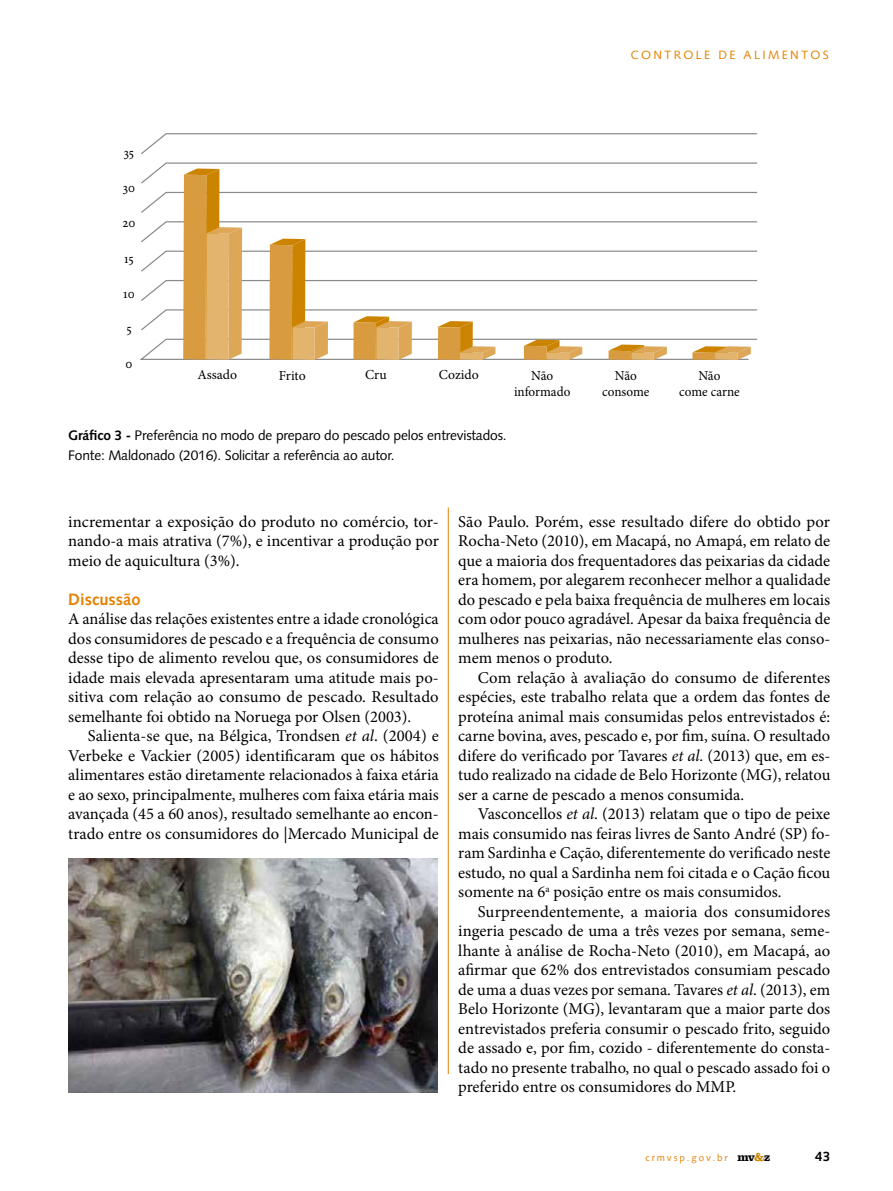
<style>
.page{position:relative;width:893px;height:1191px;background:#fff}
.page>*{position:absolute;margin:0;border:0;box-sizing:border-box;transform-origin:0 0}
.t1{font:16.5px/19.5px "Minion Pro";color:#000;text-align:justify}
.t2{font:700 16.5px "Syntax LT Std";color:#e58100}
.t3{font:13.8px/20.7px "Syntax LT Std";letter-spacing:-.015em;color:#000}
.t4{font:13.8px/16.5px "Minion Pro";color:#000;text-align:center;scale:.96 1}
.t5{font:13.8px "Minion Pro";color:#000}
.t6{font:700 13.5px "Syntax LT Std";color:#000}
.t7{font:12px "Syntax LT Std";letter-spacing:.2em;color:#e58100}
.t8{font:9.75px "Syntax LT Std";letter-spacing:.2em;color:#e58100}
.s1{font-weight:700}
.s2{font-style:italic}
.s3{font-family:"Clarendon LT Std";font-weight:700;font-size:12px;color:#000}
.s4{font-family:"Clarendon LT Std";font-weight:700;font-size:12px;color:#cc8400}
</style>
<div class="page">
<hr style="left:448px;top:507px;width:1px;height:567px;background:#e58100">
<svg style="left:140px;top:133px;width:618px;height:227px"></svg>
<svg style="left:183px;top:168px;width:59px;height:192px;background:#deae64"></svg>
<svg style="left:269px;top:239px;width:59px;height:121px"></svg>
<svg style="left:353px;top:316px;width:59px;height:44px;background:#ddac5f"></svg>
<svg style="left:437px;top:321px;width:58px;height:39px"></svg>
<svg style="left:524px;top:340px;width:58px;height:20px"></svg>
<svg style="left:609px;top:344px;width:58px;height:16px"></svg>
<svg style="left:692px;top:346px;width:59px;height:14px"></svg>
<img style="left:68px;top:858px;width:369px;height:234px">
<p class="t4" style="left:124px;top:144px;width:12px">35</p>
<p class="t4" style="left:123px;top:179px;width:14px">30</p>
<p class="t4" style="left:123px;top:215px;width:15px">20</p>
<p class="t4" style="left:124px;top:250px;width:12px">15</p>
<p class="t4" style="left:123px;top:285px;width:13px">10</p>
<p class="t4" style="left:126px;top:320px;width:7px">5</p>
<p class="t4" style="left:126px;top:356px;width:9px">0</p>
<p class="t7" style="left:631px;top:47px;width:200px">CONTROLE DE ALIMENTOS</p>
<p class="t5" style="left:198px;top:365px;width:41px">Assado</p>
<p class="t5" style="left:279px;top:366px;width:28px">Frito</p>
<p class="t5" style="left:365px;top:365px;width:23px">Cru</p>
<p class="t5" style="left:439px;top:365px;width:41px">Cozido</p>
<p class="t4" style="left:514px;top:367px;width:60px">Não informado</p>
<p class="t4" style="left:602px;top:367px;width:51px">Não consome</p>
<p class="t4" style="left:679px;top:367px;width:65px">Não<br>come carne</p>
<p class="t3" style="left:68px;top:424px;width:440px"><span class="s1">Gráfico 3 -</span> Preferência no modo de preparo do pescado pelos entrevistados.<br>Fonte: Maldonado (2016). Solicitar a referência ao autor.</p>
<p class="t1" style="left:68px;top:512px;width:372px">incrementar a exposição do produto no comércio, tor&shy;nando-a mais atrativa (7%), e incentivar a produção por meio de aquicultura (3%).</p>
<p class="t2" style="left:68px;top:589px;width:74px">Discussão</p>
<p class="t1" style="left:68px;top:609px;width:372px">A análise das relações existentes entre a idade cronológica dos consumidores de pescado e a frequência de consumo desse tipo de alimento revelou que, os consumidores de idade mais elevada apresentaram uma atitude mais po&shy;sitiva com relação ao consumo de pescado. Resultado semelhante foi obtido na Noruega por Olsen (2003).</p>
<p class="t1" style="left:68px;top:726px;width:372px;text-indent:20px">Salienta-se que, na Bélgica, Trondsen <span class="s2">et al</span>. (2004) e Verbeke e Vackier (2005) identificaram que os hábitos alimentares estão diretamente relacionados à faixa etária e ao sexo, principalmente, mulheres com faixa etária mais avançada (45 a 60 anos), resultado semelhante ao encon&shy;trado entre os consumidores do |Mercado Municipal de</p>
<p class="t1" style="left:458px;top:512px;width:374px">São Paulo. Porém, esse resultado difere do obtido por Rocha-Neto (2010), em Macapá, no Amapá, em relato de que a maioria dos frequentadores das peixarias da cidade era homem, por alegarem reconhecer melhor a qualidade do pescado e pela baixa frequência de mulheres em locais com odor pouco agradável. Apesar da baixa frequência de mulheres nas peixarias, não necessariamente elas conso&shy;mem menos o produto.</p>
<p class="t1" style="left:458px;top:668px;width:374px;text-indent:20px">Com relação à avaliação do consumo de diferentes espécies, este trabalho relata que a ordem das fontes de proteína animal mais consumidas pelos entrevistados é: carne bovina, aves, pescado e, por fim, suína. O resultado difere do verificado por Tavares <span class="s2">et al</span>. (2013) que, em es&shy;tudo realizado na cidade de Belo Horizonte (MG), relatou ser a carne de pescado a menos consumida.</p>
<p class="t1" style="left:458px;top:804px;width:374px;text-indent:20px">Vasconcellos <span class="s2">et al</span>. (2013) relatam que o tipo de peixe mais consumido nas feiras livres de Santo André (SP) fo&shy;ram Sardinha e Cação, diferentemente do verificado neste estudo, no qual a Sardinha nem foi citada e o Cação ficou somente na 6<sup>a</sup> posição entre os mais consumidos.</p>
<p class="t1" style="left:458px;top:902px;width:374px;text-indent:20px">Surpreendentemente, a maioria dos consumidores ingeria pescado de uma a três vezes por semana, seme&shy;lhante à análise de Rocha-Neto (2010), em Macapá, ao afirmar que 62% dos entrevistados consumiam pescado de uma a duas vezes por semana. Tavares <span class="s2">et al</span>. (2013), em Belo Horizonte (MG), levantaram que a maior parte dos entrevistados preferia consumir o pescado frito, seguido de assado e, por fim, cozido - diferentemente do consta&shy;tado no presente trabalho, no qual o pescado assado foi o preferido entre os consumidores do MMP.</p>
<p class="t8" style="left:645px;top:1151px;width:126px">crmvsp.gov.br <span class="s3">mv</span><span class="s4">&amp;</span><span class="s3">z</span></p>
<p class="t6" style="left:815px;top:1148px;width:17px">43</p>
</div>
